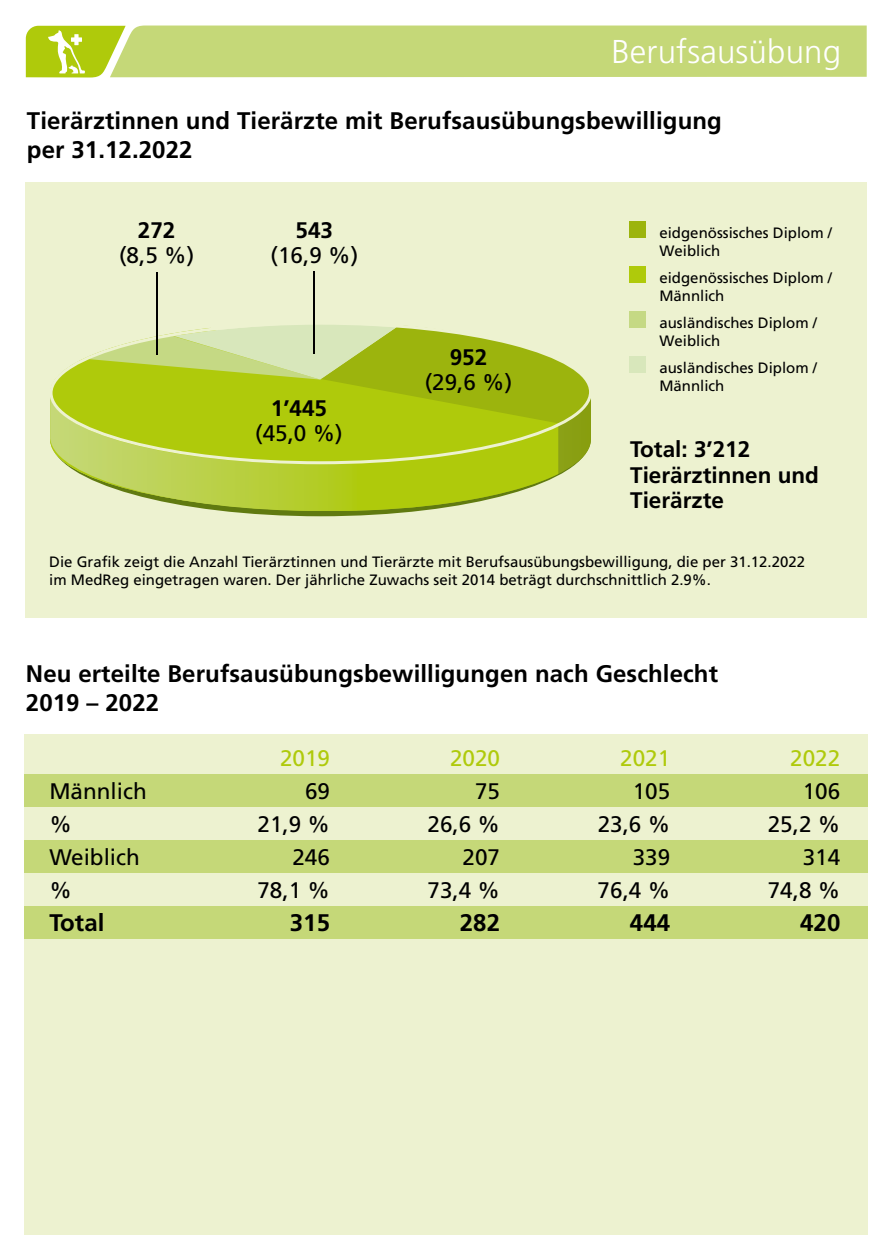
<style>
.page{position:relative;width:893px;height:1259px;background:#fff}
.page>*{position:absolute;margin:0;border:0;box-sizing:border-box;transform-origin:0 0}
.t1{font:300 33px "Frutiger";letter-spacing:.005em;color:#fff}
.t2{font:700 24px/28.5px "Frutiger";letter-spacing:.005em;color:#000}
.t3{font:22.5px "Frutiger";color:#000}
.t4{font:700 22.5px/25.5px "Frutiger";color:#000}
.t5{font:22.5px "Frutiger";color:#afca0b}
.t6{font:15px/18px "Frutiger";color:#000}
</style>
<div class="page">
<div style="left:25px;top:182px;width:842px;height:435px;background:#edf2d0"></div>
<svg style="left:244px;top:513px;width:153px;height:3px"></svg>
<div style="left:630px;top:221px;width:16px;height:17px;background:#9cb40d"></div>
<div style="left:630px;top:266px;width:16px;height:17px;background:#afca0b"></div>
<div style="left:630px;top:311px;width:16px;height:17px;background:#c5d984"></div>
<div style="left:630px;top:356px;width:16px;height:16px;background:#d8e7bb"></div>
<svg style="left:65px;top:464px;width:511px;height:47px"></svg>
<svg style="left:50px;top:322px;width:541px;height:142px;background:#b9ce41"></svg>
<hr style="left:156px;top:272px;width:1px;height:82px;background:#000">
<hr style="left:314px;top:272px;width:1px;height:82px;background:#000">
<div style="left:24px;top:734px;width:843px;height:500px;background:#edf2d0"></div>
<div style="left:24px;top:774px;width:843px;height:33px;background:#c5d878"></div>
<div style="left:24px;top:840px;width:843px;height:33px;background:#c5d878"></div>
<div style="left:24px;top:906px;width:843px;height:33px;background:#c5d878"></div>
<svg style="left:26px;top:26px;width:841px;height:51px;background:#c4d771"></svg>
<h1 class="t1" style="left:611px;top:33px;width:231px">Berufsausübung</h1>
<h2 class="t2" style="left:27px;top:106px;width:696px">Tierärztinnen und Tierärzte mit Berufsausübungsbewilligung per 31.12.2022</h2>
<h3 class="t4" style="left:138px;top:217px;width:39px">272</h3>
<h3 class="t3" style="left:119px;top:242px;width:77px">(8,5 %)</h3>
<h3 class="t4" style="left:296px;top:217px;width:39px">543</h3>
<h3 class="t3" style="left:271px;top:242px;width:89px">(16,9 %)</h3>
<h3 class="t4" style="left:271px;top:395px;width:58px">1’445</h3>
<h3 class="t3" style="left:255px;top:420px;width:89px">(45,0 %)</h3>
<h3 class="t4" style="left:450px;top:344px;width:39px">952</h3>
<h3 class="t3" style="left:425px;top:369px;width:89px">(29,6 %)</h3>
<p class="t6" style="left:659px;top:223px;width:174px">eidgenössisches Diplom /<br>Weiblich</p>
<p class="t6" style="left:659px;top:268px;width:174px">eidgenössisches Diplom /<br>Männlich</p>
<p class="t6" style="left:659px;top:313px;width:159px">ausländisches Diplom /<br>Weiblich</p>
<p class="t6" style="left:659px;top:358px;width:159px">ausländisches Diplom /<br>Männlich</p>
<h3 class="t4" style="left:630px;top:436px;width:190px">Total: 3’212<br>Tierärztinnen und<br>Tierärzte</h3>
<p class="t6" style="left:49px;top:553px;width:757px">Die Grafik zeigt die Anzahl Tierärztinnen und Tierärzte mit Berufsausübungsbewilligung, die per 31.12.2022 im MedReg eingetragen waren. Der jährliche Zuwachs seit 2014 beträgt durchschnittlich 2.9%.</p>
<h2 class="t2" style="left:26px;top:659px;width:694px">Neu erteilte Berufsausübungsbewilligungen nach Geschlecht<br>2019 – 2022</h2>
<h3 class="t5" style="left:280px;top:744px;width:52px">2019</h3>
<h3 class="t5" style="left:450px;top:744px;width:52px">2020</h3>
<h3 class="t5" style="left:620px;top:744px;width:52px">2021</h3>
<h3 class="t5" style="left:790px;top:744px;width:52px">2022</h3>
<h3 class="t3" style="left:49px;top:777px;width:99px">Männlich</h3>
<h3 class="t3" style="left:305px;top:777px;width:27px">69</h3>
<h3 class="t3" style="left:475px;top:777px;width:27px">75</h3>
<h3 class="t3" style="left:633px;top:777px;width:39px">105</h3>
<h3 class="t3" style="left:803px;top:777px;width:39px">106</h3>
<h3 class="t3" style="left:49px;top:810px;width:24px">%</h3>
<h3 class="t3" style="left:257px;top:810px;width:74px">21,9 %</h3>
<h3 class="t3" style="left:428px;top:810px;width:74px">26,6 %</h3>
<h3 class="t3" style="left:598px;top:810px;width:74px">23,6 %</h3>
<h3 class="t3" style="left:768px;top:810px;width:74px">25,2 %</h3>
<h3 class="t3" style="left:49px;top:843px;width:92px">Weiblich</h3>
<h3 class="t3" style="left:292px;top:843px;width:39px">246</h3>
<h3 class="t3" style="left:463px;top:843px;width:39px">207</h3>
<h3 class="t3" style="left:633px;top:843px;width:39px">339</h3>
<h3 class="t3" style="left:803px;top:843px;width:39px">314</h3>
<h3 class="t3" style="left:49px;top:876px;width:24px">%</h3>
<h3 class="t3" style="left:257px;top:876px;width:74px">78,1 %</h3>
<h3 class="t3" style="left:428px;top:876px;width:74px">73,4 %</h3>
<h3 class="t3" style="left:598px;top:876px;width:74px">76,4 %</h3>
<h3 class="t3" style="left:768px;top:876px;width:74px">74,8 %</h3>
<h2 class="t2" style="left:49px;top:908px;width:57px">Total</h2>
<h2 class="t2" style="left:290px;top:908px;width:42px">315</h2>
<h2 class="t2" style="left:460px;top:908px;width:42px">282</h2>
<h2 class="t2" style="left:630px;top:908px;width:42px">444</h2>
<h2 class="t2" style="left:800px;top:908px;width:42px">420</h2>
</div>
